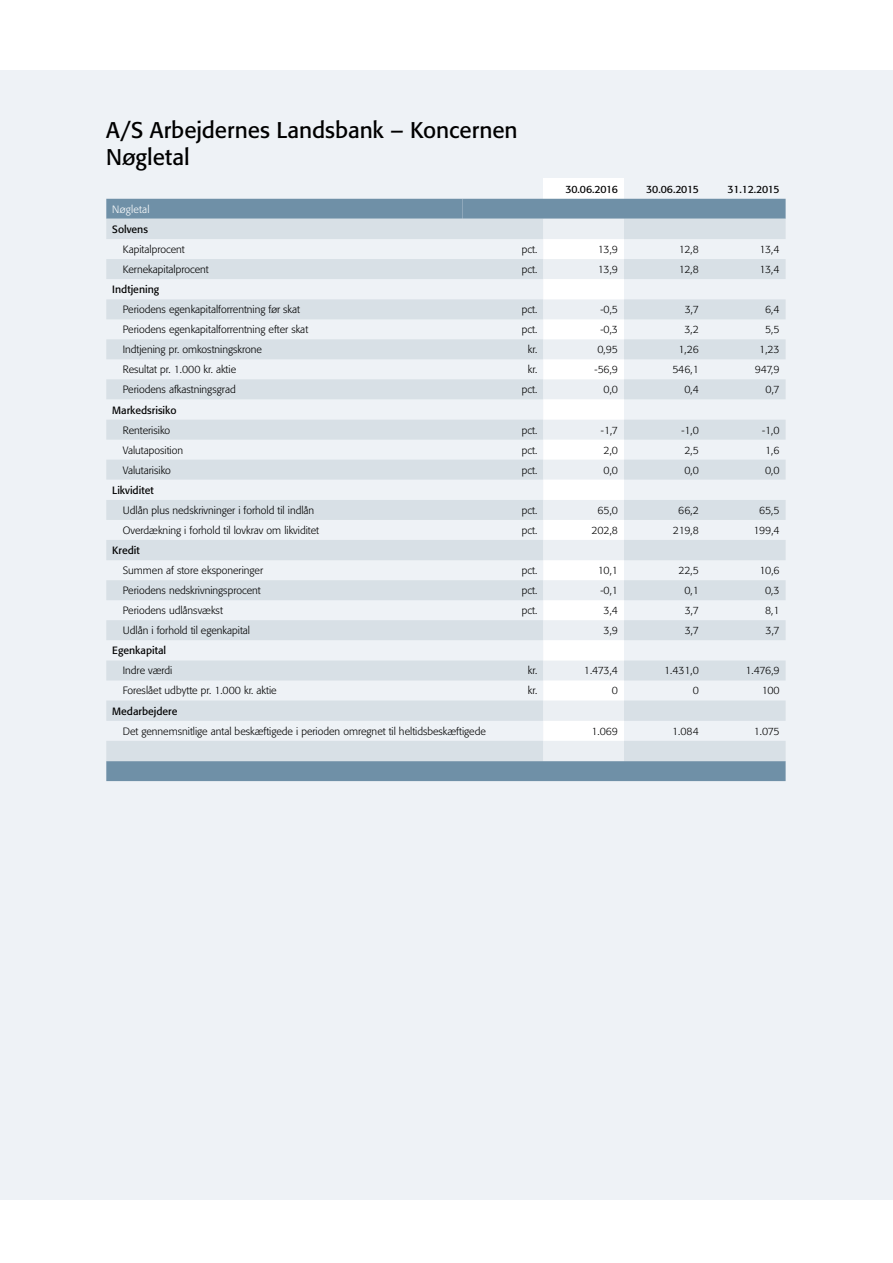
<style>
.page{position:relative;width:893px;height:1263px;background:#fff}
.page>*{position:absolute;margin:0;border:0;box-sizing:border-box;transform-origin:0 0}
.t1{font:22.5px/27px "Formata";color:#000}
.t2{font:300 10.5px "Formata";color:#000}
.t3{font:10.5px "Formata";color:#000}
.t4{font:300 10.5px "Formata";letter-spacing:.02em;color:#fff}
</style>
<div class="page">
<div style="left:0;top:71px;width:893px;height:1129px;background:#eef2f6"></div>
<div style="left:543px;top:178px;width:81px;height:21px;background:#fff"></div>
<div style="left:106px;top:199px;width:680px;height:582px;background:#6f90a7"></div>
<svg style="left:106px;top:219px;width:680px;height:542px;fill:#dce3e9"></svg>
<svg style="left:543px;top:219px;width:81px;height:542px"></svg>
<h1 class="t1" style="left:106px;top:116px;width:413px">A/S Arbejdernes Landsbank – Koncernen<br>Nøgletal</h1>
<p class="t3" style="left:565px;top:183px;width:54px">30.06.2016</p>
<p class="t3" style="left:646px;top:183px;width:54px">30.06.2015</p>
<p class="t3" style="left:727px;top:183px;width:54px">31.12.2015</p>
<p class="t4" style="left:112px;top:203px;width:39px">Nøgletal</p>
<p class="t3" style="left:112px;top:223px;width:37px">Solvens</p>
<p class="t2" style="left:123px;top:243px;width:63px">Kapitalprocent</p>
<p class="t2" style="left:522px;top:243px;width:17px">pct.</p>
<p class="t2" style="left:598px;top:243px;width:22px">13,9</p>
<p class="t2" style="left:679px;top:243px;width:22px">12,8</p>
<p class="t2" style="left:759px;top:243px;width:22px">13,4</p>
<p class="t2" style="left:123px;top:263px;width:88px">Kernekapitalprocent</p>
<p class="t2" style="left:522px;top:263px;width:17px">pct.</p>
<p class="t2" style="left:598px;top:263px;width:22px">13,9</p>
<p class="t2" style="left:679px;top:263px;width:22px">12,8</p>
<p class="t2" style="left:759px;top:263px;width:22px">13,4</p>
<p class="t3" style="left:112px;top:283px;width:49px">Indtjening</p>
<p class="t2" style="left:123px;top:303px;width:179px">Periodens egenkapitalforrentning før skat</p>
<p class="t2" style="left:522px;top:303px;width:17px">pct.</p>
<p class="t2" style="left:600px;top:303px;width:19px">-0,5</p>
<p class="t2" style="left:685px;top:303px;width:15px">3,7</p>
<p class="t2" style="left:765px;top:303px;width:16px">6,4</p>
<p class="t2" style="left:123px;top:323px;width:187px">Periodens egenkapitalforrentning efter skat</p>
<p class="t2" style="left:522px;top:323px;width:17px">pct.</p>
<p class="t2" style="left:600px;top:323px;width:19px">-0,3</p>
<p class="t2" style="left:684px;top:323px;width:16px">3,2</p>
<p class="t2" style="left:765px;top:323px;width:16px">5,5</p>
<p class="t2" style="left:123px;top:343px;width:141px">Indtjening pr. omkostningskrone</p>
<p class="t2" style="left:528px;top:343px;width:11px">kr.</p>
<p class="t2" style="left:597px;top:343px;width:22px">0,95</p>
<p class="t2" style="left:678px;top:343px;width:22px">1,26</p>
<p class="t2" style="left:759px;top:343px;width:22px">1,23</p>
<p class="t2" style="left:123px;top:363px;width:115px">Resultat pr. 1.000 kr. aktie</p>
<p class="t2" style="left:528px;top:363px;width:11px">kr.</p>
<p class="t2" style="left:595px;top:363px;width:25px">-56,9</p>
<p class="t2" style="left:672px;top:363px;width:28px">546,1</p>
<p class="t2" style="left:755px;top:363px;width:26px">947,9</p>
<p class="t2" style="left:123px;top:383px;width:114px">Periodens afkastningsgrad</p>
<p class="t2" style="left:522px;top:383px;width:17px">pct.</p>
<p class="t2" style="left:604px;top:383px;width:16px">0,0</p>
<p class="t2" style="left:684px;top:383px;width:16px">0,4</p>
<p class="t2" style="left:766px;top:383px;width:15px">0,7</p>
<p class="t3" style="left:112px;top:403px;width:66px">Markedsrisiko</p>
<p class="t2" style="left:123px;top:424px;width:49px">Renterisiko</p>
<p class="t2" style="left:522px;top:424px;width:17px">pct.</p>
<p class="t2" style="left:601px;top:424px;width:19px">-1,7</p>
<p class="t2" style="left:681px;top:424px;width:19px">-1,0</p>
<p class="t2" style="left:762px;top:424px;width:19px">-1,0</p>
<p class="t2" style="left:123px;top:444px;width:62px">Valutaposition</p>
<p class="t2" style="left:522px;top:444px;width:17px">pct.</p>
<p class="t2" style="left:604px;top:444px;width:16px">2,0</p>
<p class="t2" style="left:684px;top:444px;width:16px">2,5</p>
<p class="t2" style="left:765px;top:444px;width:16px">1,6</p>
<p class="t2" style="left:123px;top:464px;width:50px">Valutarisiko</p>
<p class="t2" style="left:522px;top:464px;width:17px">pct.</p>
<p class="t2" style="left:604px;top:464px;width:16px">0,0</p>
<p class="t2" style="left:684px;top:464px;width:16px">0,0</p>
<p class="t2" style="left:765px;top:464px;width:16px">0,0</p>
<p class="t3" style="left:112px;top:484px;width:43px">Likviditet</p>
<p class="t2" style="left:123px;top:504px;width:193px">Udlån plus nedskrivninger i forhold til indlån</p>
<p class="t2" style="left:522px;top:504px;width:17px">pct.</p>
<p class="t2" style="left:597px;top:504px;width:22px">65,0</p>
<p class="t2" style="left:678px;top:504px;width:22px">66,2</p>
<p class="t2" style="left:759px;top:504px;width:22px">65,5</p>
<p class="t2" style="left:123px;top:524px;width:198px">Overdækning i forhold til lovkrav om likviditet</p>
<p class="t2" style="left:522px;top:524px;width:17px">pct.</p>
<p class="t2" style="left:592px;top:524px;width:28px">202,8</p>
<p class="t2" style="left:673px;top:524px;width:28px">219,8</p>
<p class="t2" style="left:753px;top:524px;width:28px">199,4</p>
<p class="t3" style="left:112px;top:544px;width:29px">Kredit</p>
<p class="t2" style="left:123px;top:564px;width:142px">Summen af store eksponeringer</p>
<p class="t2" style="left:522px;top:564px;width:17px">pct.</p>
<p class="t2" style="left:598px;top:564px;width:22px">10,1</p>
<p class="t2" style="left:678px;top:564px;width:22px">22,5</p>
<p class="t2" style="left:759px;top:564px;width:22px">10,6</p>
<p class="t2" style="left:123px;top:584px;width:139px">Periodens nedskrivningsprocent</p>
<p class="t2" style="left:522px;top:584px;width:17px">pct.</p>
<p class="t2" style="left:600px;top:584px;width:19px">-0,1</p>
<p class="t2" style="left:684px;top:584px;width:16px">0,1</p>
<p class="t2" style="left:765px;top:584px;width:16px">0,3</p>
<p class="t2" style="left:123px;top:604px;width:102px">Periodens udlånsvækst</p>
<p class="t2" style="left:522px;top:604px;width:17px">pct.</p>
<p class="t2" style="left:604px;top:604px;width:16px">3,4</p>
<p class="t2" style="left:685px;top:604px;width:15px">3,7</p>
<p class="t2" style="left:765px;top:604px;width:16px">8,1</p>
<p class="t2" style="left:123px;top:624px;width:129px">Udlån i forhold til egenkapital</p>
<p class="t2" style="left:604px;top:624px;width:16px">3,9</p>
<p class="t2" style="left:685px;top:624px;width:15px">3,7</p>
<p class="t2" style="left:766px;top:624px;width:15px">3,7</p>
<p class="t3" style="left:112px;top:644px;width:55px">Egenkapital</p>
<p class="t2" style="left:123px;top:664px;width:51px">Indre værdi</p>
<p class="t2" style="left:528px;top:665px;width:11px">kr.</p>
<p class="t2" style="left:584px;top:665px;width:36px">1.473,4</p>
<p class="t2" style="left:664px;top:665px;width:36px">1.431,0</p>
<p class="t2" style="left:745px;top:665px;width:36px">1.476,9</p>
<p class="t2" style="left:123px;top:684px;width:155px">Foreslået udbytte pr. 1.000 kr. aktie</p>
<p class="t2" style="left:528px;top:685px;width:11px">kr.</p>
<p class="t2" style="left:612px;top:685px;width:8px">0</p>
<p class="t2" style="left:693px;top:685px;width:8px">0</p>
<p class="t2" style="left:762px;top:685px;width:19px">100</p>
<p class="t3" style="left:112px;top:705px;width:67px">Medarbejdere</p>
<p class="t2" style="left:123px;top:725px;width:365px">Det gennemsnitlige antal beskæftigede i perioden omregnet til heltidsbeskæftigede</p>
<p class="t2" style="left:591px;top:725px;width:28px">1.069</p>
<p class="t2" style="left:672px;top:725px;width:28px">1.084</p>
<p class="t2" style="left:754px;top:725px;width:27px">1.075</p>
</div>
